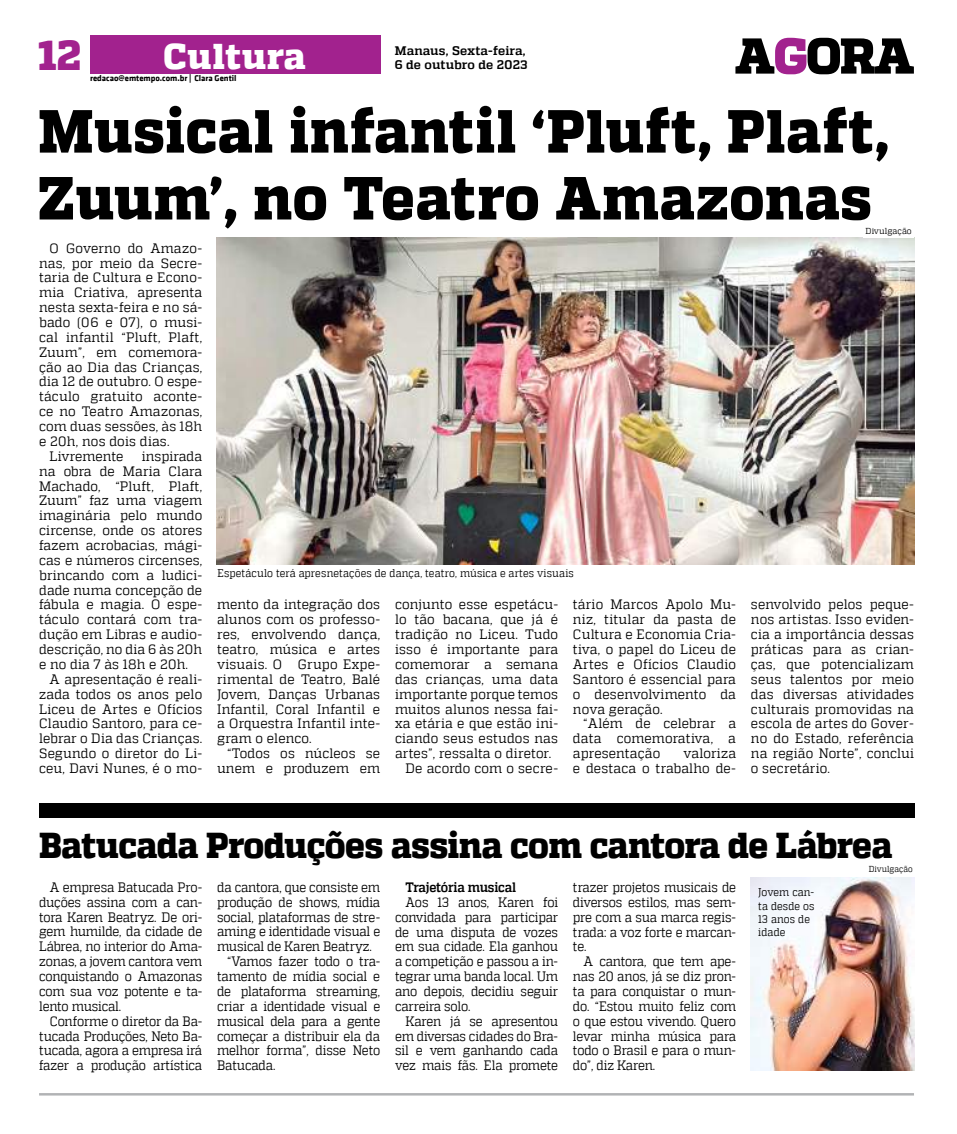
<style>
.page{position:relative;width:957px;height:1134px;background:#fff}
.page>*{position:absolute;margin:0;border:0;box-sizing:border-box;transform-origin:0 0}
.t1{font:800 60.75px/66.9px "MW Quadon";letter-spacing:.005em;color:#000;scale:.94 1}
.t2{font:800 41.75px "MW Quadon";color:#a2228e}
.t3{font:800 35.88px "MW Quadon";letter-spacing:-.02em;color:#000;scale:.94 1}
.t4{font:800 35.75px "MW Quadon";letter-spacing:.015em;color:#fff}
.t5{font:13.62px/14.9px "MW Quadon";color:#000;text-align:justify;scale:.95 1}
.t6{font:13.62px/14.9px "MW Quadon";color:#000;text-align:justify;scale:.9 1}
.t7{font:13.62px "MW Quadon";letter-spacing:-.02em;color:#000;scale:.9 1}
.t8{font:700 13.62px "MW Quadon";letter-spacing:-.015em;color:#000;scale:.9 1}
.t9{font:700 12.38px "MW Quadon";letter-spacing:.01em;color:#000}
.t10{font:11.12px/13.4px "MW Quadon";letter-spacing:.01em;color:#000;scale:.9 1}
.t11{font:700 8.62px "MW Klavika Bd";color:#000}
.t12{font:8.62px "MW Quadon";letter-spacing:.01em;color:#000;scale:.95 1}
.t13{font:8.62px "MW Quadon";letter-spacing:.01em;color:#000;scale:.9 1}
</style>
<div class="page">
<hr style="left:39px;top:1093px;width:875px;height:2px;background:#b1b3b5">
<img style="left:217px;top:238px;width:697px;height:327px">
<div style="left:39px;top:803px;width:875px;height:14px;background:#000"></div>
<svg style="left:735px;top:38px;width:179px;height:36px"></svg>
<div style="left:90px;top:35px;width:290px;height:39px;background:#a2228e"></div>
<img style="left:751px;top:877px;width:163px;height:193px">
<h2 class="t2" style="left:38px;top:30px;width:45px">12</h2>
<h3 class="t4" style="left:163px;top:36px;width:144px">Cultura</h3>
<p class="t11" style="left:90px;top:72px;width:148px">redacao@emtempo.com.br | Clara Gentil</p>
<p class="t9" style="left:395px;top:43px;width:132px">Manaus, Sexta-feira,</p>
<p class="t9" style="left:395px;top:58px;width:134px">6 de outubro de 2023</p>
<h1 class="t1" style="left:38px;top:99px;width:906px">Musical infantil ‘Pluft, Plaft,<br>Zuum’, no Teatro Amazonas</h1>
<p class="t12" style="left:865px;top:226px;width:50px">Divulgação</p>
<p class="t5" style="left:50px;top:240px;width:162px">O Governo do Amazo-</p>
<p class="t5" style="left:39px;top:255px;width:173px">nas, por meio da Secre-</p>
<p class="t5" style="left:39px;top:270px;width:173px">taria de Cultura e Econo-</p>
<p class="t5" style="left:39px;top:285px;width:173px">mia Criativa, apresenta</p>
<p class="t5" style="left:39px;top:300px;width:173px">nesta sexta-feira e no sá-</p>
<p class="t5" style="left:39px;top:315px;width:173px">bado (06 e 07), o musi-</p>
<p class="t5" style="left:39px;top:330px;width:173px">cal infantil “Pluft, Plaft,</p>
<p class="t5" style="left:39px;top:344px;width:173px">Zuum”, em comemora-</p>
<p class="t5" style="left:39px;top:359px;width:173px">ção ao Dia das Crianças,</p>
<p class="t5" style="left:39px;top:374px;width:173px">dia 12 de outubro. O espe-</p>
<p class="t5" style="left:39px;top:389px;width:173px">táculo gratuito aconte-</p>
<p class="t5" style="left:39px;top:404px;width:173px">ce no Teatro Amazonas,</p>
<p class="t5" style="left:39px;top:419px;width:173px">com duas sessões, às 18h</p>
<p class="t5" style="left:39px;top:434px;width:139px">e 20h, nos dois dias.</p>
<p class="t5" style="left:50px;top:448px;width:79px">Livremente</p>
<p class="t5" style="left:39px;top:448px;width:173px;text-indent:103px">inspirada na obra de Maria Clara Machado, “Pluft, Plaft, Zuum” faz uma viagem imaginária pelo mundo circense, onde os atores fazem acrobacias, mági&shy;cas e números circenses, brincando com a ludici&shy;dade numa concepção de fábula e magia. O espe&shy;táculo contará com tra&shy;dução em Libras e audio&shy;descrição, no dia 6 às 20h e no dia 7 às 18h e 20h.</p>
<p class="t5" style="left:39px;top:671px;width:173px;text-indent:10px">A apresentação é reali&shy;zada todos os anos pelo Liceu de Artes e Ofícios Claudio Santoro, para ce&shy;lebrar o Dia das Crianças.<br>Segundo o diretor do Li&shy;ceu, Davi Nunes, é o mo-</p>
<p class="t10" style="left:217px;top:566px;width:398px">Espetáculo terá apresnetações de dança, teatro, música e artes visuais</p>
<p class="t5" style="left:217px;top:597px;width:173px">mento da integração dos alunos com os professo&shy;res, envolvendo dança, teatro, música e artes visuais. O Grupo Expe&shy;rimental de Teatro, Balé Jovem, Danças Urbanas Infantil, Coral Infantil e a Orquestra Infantil inte&shy;gram o elenco.</p>
<p class="t5" style="left:217px;top:746px;width:173px;text-align:right">“Todos os núcleos se unem e produzem em</p>
<p class="t5" style="left:395px;top:597px;width:173px">conjunto esse espetácu-</p>
<p class="t5" style="left:395px;top:612px;width:173px">lo tão bacana, que já é</p>
<p class="t5" style="left:395px;top:627px;width:173px">tradição no Liceu. Tudo</p>
<p class="t5" style="left:395px;top:642px;width:173px">isso é importante para</p>
<p class="t5" style="left:395px;top:657px;width:173px">comemorar a semana</p>
<p class="t5" style="left:395px;top:671px;width:173px">das crianças, uma data</p>
<p class="t5" style="left:395px;top:686px;width:173px">importante porque temos</p>
<p class="t5" style="left:395px;top:701px;width:173px">muitos alunos nessa fai-</p>
<p class="t5" style="left:395px;top:716px;width:173px">xa etária e que estão ini-</p>
<p class="t5" style="left:395px;top:731px;width:173px">ciando seus estudos nas</p>
<p class="t5" style="left:395px;top:746px;width:166px">artes”, ressalta o diretor.</p>
<p class="t5" style="left:405px;top:761px;width:162px">De acordo com o secre-</p>
<p class="t5" style="left:573px;top:597px;width:173px">tário Marcos Apolo Mu&shy;niz, titular da pasta de Cultura e Economia Cria&shy;tiva, o papel do Liceu de Artes e Ofícios Claudio Santoro é essencial para o desenvolvimento da nova geração.</p>
<p class="t5" style="left:573px;top:716px;width:173px;text-indent:10px">“Além de celebrar a data comemorativa, a apresentação</p>
<p class="t5" style="left:573px;top:746px;width:173px;text-align:right">valoriza<br>e destaca o trabalho de-</p>
<p class="t5" style="left:751px;top:597px;width:173px">senvolvido pelos peque&shy;nos artistas. Isso eviden&shy;cia a importância dessas práticas para as crian&shy;ças, que potencializam seus talentos por meio das diversas atividades culturais promovidas na escola de artes do Gover&shy;no do Estado, referência na região Norte”, conclui o secretário.</p>
<h3 class="t3" style="left:39px;top:824px;width:909px">Batucada Produções assina com cantora de Lábrea</h3>
<p class="t13" style="left:868px;top:864px;width:51px">Divulgação</p>
<p class="t6" style="left:39px;top:880px;width:183px;text-indent:10px">A empresa Batucada Pro&shy;duções assina com a can&shy;tora Karen Beatryz. De ori&shy;gem humilde, da cidade de Lábrea, no interior do Ama&shy;zonas, a jovem cantora vem conquistando o Amazonas com sua voz potente e ta&shy;lento musical.</p>
<p class="t6" style="left:39px;top:1013px;width:183px;text-indent:10px">Conforme o diretor da Ba&shy;tucada Produções, Neto Ba&shy;tucada, agora a empresa irá fazer a produção artística</p>
<p class="t6" style="left:217px;top:880px;width:183px">da cantora, que consiste em</p>
<p class="t6" style="left:217px;top:894px;width:183px">produção de shows, mídia</p>
<p class="t6" style="left:217px;top:909px;width:183px">social, plataformas de stre-</p>
<p class="t6" style="left:217px;top:924px;width:183px">aming e identidade visual e</p>
<p class="t6" style="left:217px;top:939px;width:173px">musical de Karen Beatryz.</p>
<p class="t6" style="left:228px;top:954px;width:171px">“Vamos fazer todo o tra-</p>
<p class="t6" style="left:217px;top:969px;width:183px">tamento de mídia social e</p>
<p class="t6" style="left:217px;top:984px;width:183px">de plataforma streaming,</p>
<p class="t6" style="left:217px;top:998px;width:183px">criar a identidade visual e</p>
<p class="t7" style="left:217px;top:1013px;width:183px">musical dela para a gente</p>
<p class="t6" style="left:217px;top:1028px;width:183px">começar a distribuir ela da</p>
<p class="t6" style="left:217px;top:1043px;width:183px">melhor forma”, disse Neto</p>
<p class="t6" style="left:217px;top:1058px;width:66px">Batucada.</p>
<p class="t8" style="left:405px;top:879px;width:124px">Trajetória musical</p>
<p class="t6" style="left:395px;top:894px;width:183px;text-indent:10px">Aos 13 anos, Karen foi convidada para participar de uma disputa de vozes em sua cidade. Ela ganhou a competição e passou a in&shy;tegrar uma banda local. Um ano depois, decidiu seguir carreira solo.</p>
<p class="t6" style="left:395px;top:1013px;width:183px;text-indent:10px">Karen já se apresentou em diversas cidades do Bra&shy;sil e vem ganhando cada vez mais fãs. Ela promete</p>
<p class="t6" style="left:573px;top:880px;width:183px">trazer projetos musicais de diversos estilos, mas sem&shy;pre com a sua marca regis&shy;trada: a voz forte e marcan&shy;te.</p>
<p class="t6" style="left:573px;top:954px;width:183px;text-indent:10px">A cantora, que tem ape&shy;nas 20 anos, já se diz pron&shy;ta para conquistar o mun&shy;do. “Estou muito feliz com o que estou vivendo. Quero levar minha música para todo o Brasil e para o mun&shy;do”, diz Karen.</p>
<p class="t10" style="left:758px;top:885px;width:64px">Jovem can&shy;ta desde os<br>13 anos de idade</p>
</div>
